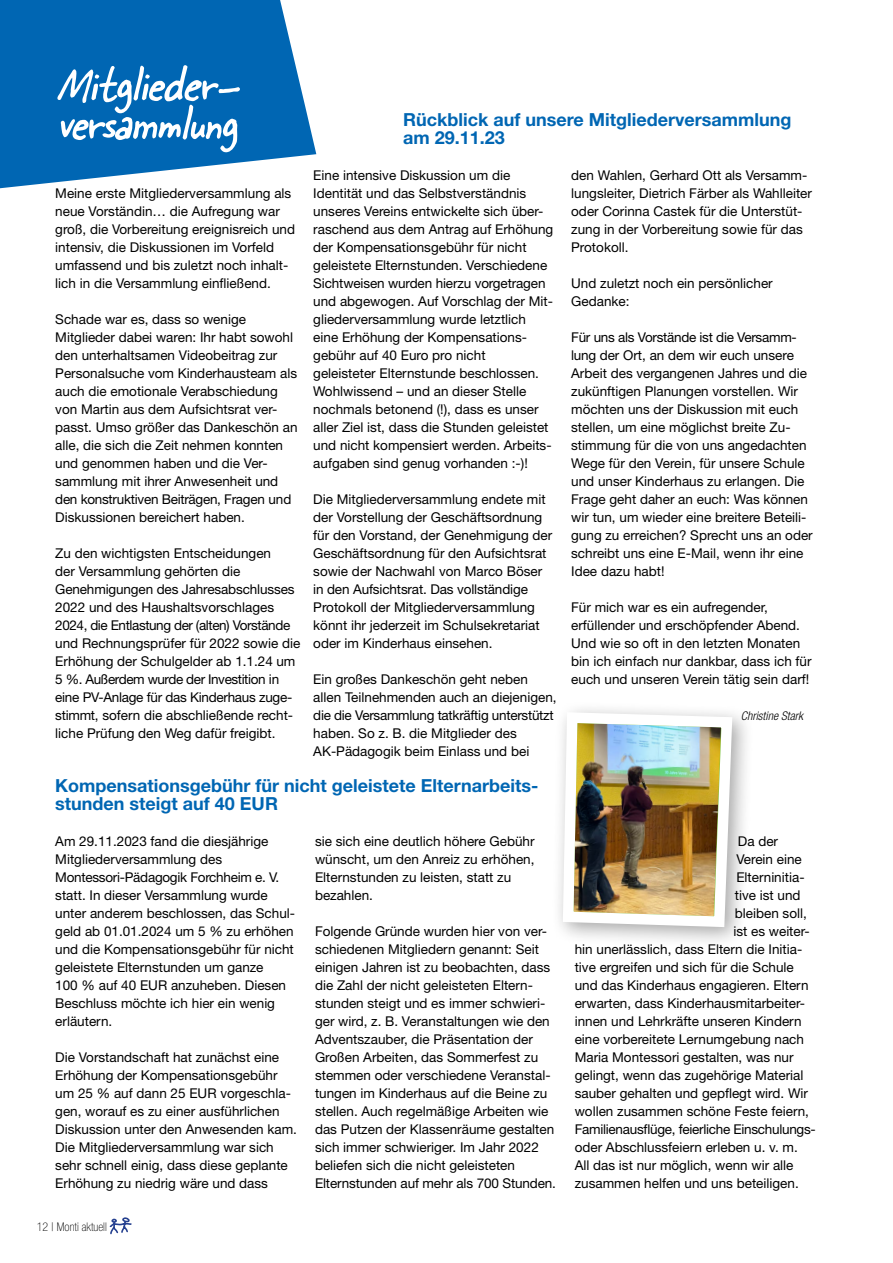
<style>
.page{position:relative;width:893px;height:1263px;background:#fff}
.page>*{position:absolute;margin:0;border:0;box-sizing:border-box;transform-origin:0 0}
.t1{font:italic 54px/39px "Skippy Sharp";color:#fff}
.t2{font:700 18px/18px "Helvetica Neue LT Std";color:#0066b3}
.t3{font:13.5px/18px "Helvetica Neue LT Std";color:#000}
.t4{font:13.5px "Helvetica Neue LT Std";letter-spacing:-.02em;color:#000}
.t5{font:100 condensed 12px "Helvetica Neue LT Std";color:#000}
.t6{font:italic 300 condensed 12px "Helvetica Neue LT Std";color:#000}
</style>
<div class="page">
<div style="left:551px;top:701px;width:203px;height:248px;background:#000;opacity:.35"></div>
<img style="left:553px;top:706px;width:185px;height:226px">
<svg style="left:109px;top:1217px;width:23px;height:18px"></svg>
<svg style="left:0;top:0;width:316px;height:188px;fill:#0066b3"></svg>
<h1 class="t1" style="left:56px;top:64px;width:200px">Mitglieder&shy;versammlung</h1>
<p class="t3" style="left:55px;top:184px;width:241px">Meine erste Mitgliederversammlung als neue Vorständin… die Aufregung war groß, die Vorbereitung ereignisreich und intensiv, die Diskussionen im Vorfeld umfassend und bis zuletzt noch inhalt&shy;lich in die Versammlung einfließend.</p>
<p class="t3" style="left:55px;top:310px;width:244px">Schade war es, dass so wenige Mitglieder dabei waren: Ihr habt sowohl den unterhaltsamen Videobeitrag zur Personalsuche vom Kinderhausteam als auch die emotionale Verabschiedung von Martin aus dem Aufsichtsrat ver&shy;passt. Umso größer das Dankeschön an alle, die sich die Zeit nehmen konnten und genommen haben und die Ver&shy;sammlung mit ihrer Anwesenheit und den konstruktiven Beiträgen, Fragen und Diskussionen bereichert haben.</p>
<p class="t3" style="left:55px;top:544px;width:247px">Zu den wichtigsten Entscheidungen<br>der Versammlung gehörten die Genehmigungen des Jahresabschlusses 2022 und des Haushaltsvorschlages 2024, die Entlastung der (alten) Vorstände und Rechnungsprüfer für 2022 sowie die Erhöhung der Schulgelder ab 1.1.24 um 5 %. Außerdem wurde der Investition in eine PV-Anlage für das Kinderhaus zuge&shy;stimmt, sofern die abschließende recht&shy;liche Prüfung den Weg dafür freigibt.</p>
<h2 class="t2" style="left:403px;top:110px;width:390px">Rückblick auf unsere Mitgliederversammlung am 29.11.23</h2>
<p class="t3" style="left:313px;top:166px;width:242px">Eine intensive Diskussion um die Identität und das Selbstverständnis unseres Vereins entwickelte sich über&shy;raschend aus dem Antrag auf Erhöhung der Kompensationsgebühr für nicht geleistete Elternstunden. Verschiedene Sichtweisen wurden hierzu vorgetragen und abgewogen. Auf Vorschlag der Mit&shy;gliederversammlung wurde letztlich eine Erhöhung der Kompensations&shy;gebühr auf 40 Euro pro nicht<br>geleisteter Elternstunde beschlossen.<br>Wohlwissend – und an dieser Stelle nochmals betonend (!), dass es unser aller Ziel ist, dass die Stunden geleistet und nicht kompensiert werden. Arbeits&shy;aufgaben sind genug vorhanden :-)!</p>
<p class="t3" style="left:313px;top:490px;width:241px">Die Mitgliederversammlung endete mit der Vorstellung der Geschäftsordnung für den Vorstand, der Genehmigung der Geschäftsordnung für den Aufsichtsrat sowie der Nachwahl von Marco Böser in den Aufsichtsrat. Das vollständige Protokoll der Mitgliederversammlung könnt ihr jederzeit im Schulsekretariat oder im Kinderhaus einsehen.</p>
<p class="t3" style="left:313px;top:670px;width:245px">Ein großes Dankeschön geht neben allen Teilnehmenden auch an diejenigen, die die Versammlung tatkräftig unterstützt haben. So z. B. die Mitglieder des AK-Pädagogik beim Einlass und bei</p>
<p class="t3" style="left:571px;top:166px;width:242px">den Wahlen, Gerhard Ott als Versamm&shy;lungsleiter, Dietrich Färber als Wahlleiter oder Corinna Castek für die Unterstüt&shy;zung in der Vorbereitung sowie für das Protokoll.</p>
<p class="t3" style="left:571px;top:274px;width:203px">Und zuletzt noch ein persönlicher<br>Gedanke:</p>
<p class="t3" style="left:571px;top:328px;width:243px">Für uns als Vorstände ist die Versamm&shy;lung der Ort, an dem wir euch unsere Arbeit des vergangenen Jahres und die zukünftigen Planungen vorstellen. Wir möchten uns der Diskussion mit euch stellen, um eine möglichst breite Zu&shy;stimmung für die von uns angedachten Wege für den Verein, für unsere Schule und unser Kinderhaus zu erlangen. Die Frage geht daher an euch: Was können wir tun, um wieder eine breitere Beteili&shy;gung zu erreichen? Sprecht uns an oder schreibt uns eine E-Mail, wenn ihr eine Idee dazu habt!</p>
<p class="t3" style="left:571px;top:598px;width:242px">Für mich war es ein aufregender, erfüllender und erschöpfender Abend.<br>Und wie so oft in den letzten Monaten bin ich einfach nur dankbar, dass ich für euch und unseren Verein tätig sein darf!</p>
<p class="t6" style="left:741px;top:709px;width:67px">ChristineStark</p>
<h2 class="t2" style="left:55px;top:776px;width:485px">Kompensationsgebühr für nicht geleistete Elternarbeits&shy;stunden steigt auf 40 EUR</h2>
<p class="t3" style="left:55px;top:832px;width:241px">Am 29.11.2023 fand die diesjährige Mitgliederversammlung des Montessori-Pädagogik Forchheim e. V. statt. In dieser Versammlung wurde unter anderem beschlossen, das Schul&shy;geld ab 01.01.2024 um 5 % zu erhöhen und die Kompensationsgebühr für nicht geleistete Elternstunden um ganze<br>100 % auf 40 EUR anzuheben. Diesen Beschluss möchte ich hier ein wenig erläutern.</p>
<p class="t3" style="left:55px;top:1048px;width:243px">Die Vorstandschaft hat zunächst eine Erhöhung der Kompensationsgebühr um 25 % auf dann 25 EUR vorgeschla&shy;gen, worauf es zu einer ausführlichen Diskussion unter den Anwesenden kam.<br>Die Mitgliederversammlung war sich sehr schnell einig, dass diese geplante Erhöhung zu niedrig wäre und dass</p>
<p class="t3" style="left:315px;top:832px;width:221px">sie sich eine deutlich höhere Gebühr wünscht, um den Anreiz zu erhöhen,<br>Elternstunden zu leisten, statt zu bezahlen.</p>
<p class="t3" style="left:315px;top:922px;width:242px">Folgende Gründe wurden hier von ver&shy;schiedenen Mitgliedern genannt: Seit einigen Jahren ist zu beobachten, dass die Zahl der nicht geleisteten Eltern&shy;stunden steigt und es immer schwieri&shy;ger wird, z. B. Veranstaltungen wie den Adventszauber, die Präsentation der Großen Arbeiten, das Sommerfest zu stemmen oder verschiedene Veranstal&shy;tungen im Kinderhaus auf die Beine zu stellen. Auch regelmäßige Arbeiten wie das Putzen der Klassenräume gestalten sich immer schwieriger. Im Jahr 2022 beliefen sich die nicht geleisteten Elternstunden auf mehr als 700 Stunden.</p>
<p class="t5" style="left:37px;top:1220px;width:71px">12 | Monti aktuell</p>
<p class="t3" style="left:738px;top:832px;width:42px">Da der</p>
<p class="t3" style="left:736px;top:850px;width:67px">Verein eine</p>
<p class="t3" style="left:736px;top:868px;width:70px">Elterninitia-</p>
<p class="t3" style="left:735px;top:886px;width:67px">tive ist und</p>
<p class="t3" style="left:735px;top:904px;width:74px">bleiben soll,</p>
<p class="t3" style="left:733px;top:922px;width:78px">ist es weiter-</p>
<p class="t3" style="left:575px;top:940px;width:229px">hin unerlässlich, dass Eltern die Initia-</p>
<p class="t3" style="left:575px;top:958px;width:221px">tive ergreifen und sich für die Schule</p>
<p class="t3" style="left:575px;top:976px;width:235px">und das Kinderhaus engagieren. Eltern</p>
<p class="t3" style="left:575px;top:994px;width:232px">erwarten, dass Kinderhausmitarbeiter-</p>
<p class="t3" style="left:575px;top:1012px;width:228px">innen und Lehrkräfte unseren Kindern</p>
<p class="t3" style="left:575px;top:1030px;width:231px">eine vorbereitete Lernumgebung nach</p>
<p class="t3" style="left:575px;top:1048px;width:220px">Maria Montessori gestalten, was nur</p>
<p class="t3" style="left:575px;top:1066px;width:230px">gelingt, wenn das zugehörige Material</p>
<p class="t3" style="left:575px;top:1084px;width:235px">sauber gehalten und gepflegt wird. Wir</p>
<p class="t3" style="left:575px;top:1102px;width:236px">wollen zusammen schöne Feste feiern,</p>
<p class="t4" style="left:575px;top:1121px;width:243px">Familienausflüge, feierliche Einschulungs-</p>
<p class="t3" style="left:575px;top:1138px;width:225px">oder Abschlussfeiern erleben u. v. m.</p>
<p class="t3" style="left:575px;top:1156px;width:220px">All das ist nur möglich, wenn wir alle</p>
<p class="t3" style="left:575px;top:1174px;width:226px">zusammen helfen und uns beteiligen.</p>
</div>
